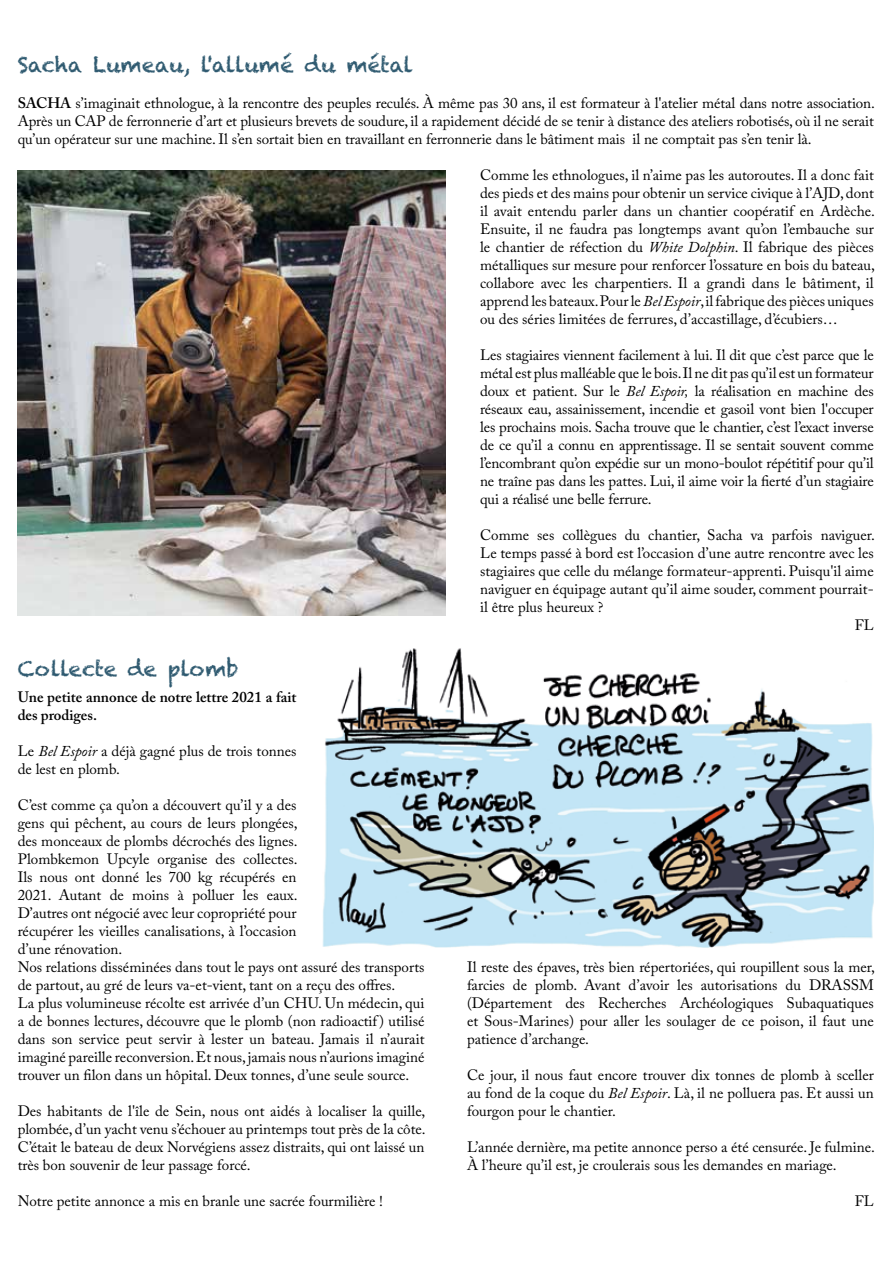
<style>
.page{position:relative;width:893px;height:1263px;background:#fff}
.page>*{position:absolute;margin:0;border:0;box-sizing:border-box;transform-origin:0 0}
.t1{font:21px "Chalkduster";color:#305b71}
.t2{font:15px/18px "Adobe Caslon Pro";color:#000;text-align:justify}
.t3{font:600 15px/18px "Adobe Caslon Pro";color:#000}
.s1{font-weight:600}
.s2{font-style:italic}
</style>
<div class="page">
<img style="left:18px;top:171px;width:428px;height:444px">
<img style="left:322px;top:648px;width:552px;height:299px">
<h1 class="t1" style="left:18px;top:52px;width:397px">Sacha Lumeau, l'allumé du métal</h1>
<p class="t2" style="left:18px;top:94px;width:859px"><span class="s1">SACHA</span> s’imaginait ethnologue, à la rencontre des peuples reculés. À même pas 30 ans, il est formateur à l'atelier métal dans notre association.<br>Après un CAP de ferronnerie d’art et plusieurs brevets de soudure, il a rapidement décidé de se tenir à distance des ateliers robotisés, où il ne serait qu’un opérateur sur une machine. Il s’en sortait bien en travaillant en ferronnerie dans le bâtiment mais il ne comptait pas s’en tenir là.</p>
<p class="t2" style="left:480px;top:166px;width:396px">Comme les ethnologues, il n’aime pas les autoroutes. Il a donc fait des pieds et des mains pour obtenir un service civique à l’AJD, dont il avait entendu parler dans un chantier coopératif en Ardèche.<br>Ensuite, il ne faudra pas longtemps avant qu’on l’embauche sur le chantier de réfection du <span class="s2">White Dolphin</span>. Il fabrique des pièces métalliques sur mesure pour renforcer l’ossature en bois du bateau, collabore avec les charpentiers. Il a grandi dans le bâtiment, il apprend les bateaux. Pour le <span class="s2">Bel Espoir</span>, il fabrique des pièces uniques ou des séries limitées de ferrures, d’accastillage, d’écubiers…</p>
<p class="t2" style="left:480px;top:346px;width:395px">Les stagiaires viennent facilement à lui. Il dit que c’est parce que le métal est plus malléable que le bois. Il ne dit pas qu’il est un formateur doux et patient. Sur le <span class="s2">Bel Espoir,</span> la réalisation en machine des réseaux eau, assainissement, incendie et gasoil vont bien l'occuper les prochains mois. Sacha trouve que le chantier, c’est l’exact inverse de ce qu’il a connu en apprentissage. Il se sentait souvent comme l’encombrant qu’on expédie sur un mono-boulot répétitif pour qu’il ne traîne pas dans les pattes. Lui, il aime voir la fierté d’un stagiaire qui a réalisé une belle ferrure.</p>
<p class="t2" style="left:480px;top:526px;width:396px">Comme ses collègues du chantier, Sacha va parfois naviguer.</p>
<p class="t2" style="left:480px;top:544px;width:395px">Le temps passé à bord est l’occasion d’une autre rencontre avec les</p>
<p class="t2" style="left:480px;top:562px;width:395px">stagiaires que celle du mélange formateur-apprenti. Puisqu'il aime</p>
<p class="t2" style="left:480px;top:580px;width:395px">naviguer en équipage autant qu’il aime souder, comment pourrait-</p>
<p class="t2" style="left:480px;top:598px;width:125px">il être plus heureux ?</p>
<p class="t2" style="left:855px;top:616px;width:20px">FL</p>
<h1 class="t1" style="left:18px;top:657px;width:222px">Collecte de plomb</h1>
<p class="t3" style="left:18px;top:688px;width:280px">Une petite annonce de notre lettre 2021 a fait des prodiges.</p>
<p class="t2" style="left:18px;top:742px;width:280px">Le <span class="s2">Bel Espoir</span> a déjà gagné plus de trois tonnes de lest en plomb.</p>
<p class="t2" style="left:18px;top:796px;width:408px;text-align:left">C’est comme ça qu’on a découvert qu’il y a des<br>gens qui pêchent, au cours de leurs plongées,<br>des monceaux de plombs décrochés des lignes.<br>Plombkemon Upcyle organise des collectes.<br>Ils nous ont donné les 700 kg récupérés en<br>2021. Autant de moins à polluer les eaux.<br>D’autres ont négocié avec leur copropriété pour<br>récupérer les vieilles canalisations, à l’occasion<br>d’une rénovation.<br>Nos relations disséminées dans tout le pays ont assuré des transports de partout, au gré de leurs va-et-vient, tant on a reçu des offres.<br>La plus volumineuse récolte est arrivée d’un CHU. Un médecin, qui a de bonnes lectures, découvre que le plomb (non radioactif ) utilisé dans son service peut servir à lester un bateau. Jamais il n’aurait imaginé pareille reconversion. Et nous, jamais nous n’aurions imaginé trouver un filon dans un hôpital. Deux tonnes, d’une seule source.</p>
<p class="t2" style="left:18px;top:1102px;width:409px">Des habitants de l'île de Sein, nous ont aidés à localiser la quille, plombée, d’un yacht venu s’échouer au printemps tout près de la côte.<br>C’était le bateau de deux Norvégiens assez distraits, qui ont laissé un très bon souvenir de leur passage forcé.</p>
<p class="t2" style="left:18px;top:1192px;width:367px">Notre petite annonce a mis en branle une sacrée fourmilière !</p>
<p class="t2" style="left:467px;top:958px;width:409px">Il reste des épaves, très bien répertoriées, qui roupillent sous la mer, farcies de plomb. Avant d’avoir les autorisations du DRASSM (Département des Recherches Archéologiques Subaquatiques et Sous-Marines) pour aller les soulager de ce poison, il faut une patience d’archange.</p>
<p class="t2" style="left:467px;top:1066px;width:408px">Ce jour, il nous faut encore trouver dix tonnes de plomb à sceller au fond de la coque du <span class="s2">Bel Espoir</span>. Là, il ne polluera pas. Et aussi un fourgon pour le chantier.</p>
<p class="t2" style="left:467px;top:1138px;width:409px">L’année dernière, ma petite annonce perso a été censurée. Je fulmine.<br>À l’heure qu’il est, je croulerais sous les demandes en mariage.</p>
<p class="t2" style="left:855px;top:1192px;width:20px">FL</p>
</div>
